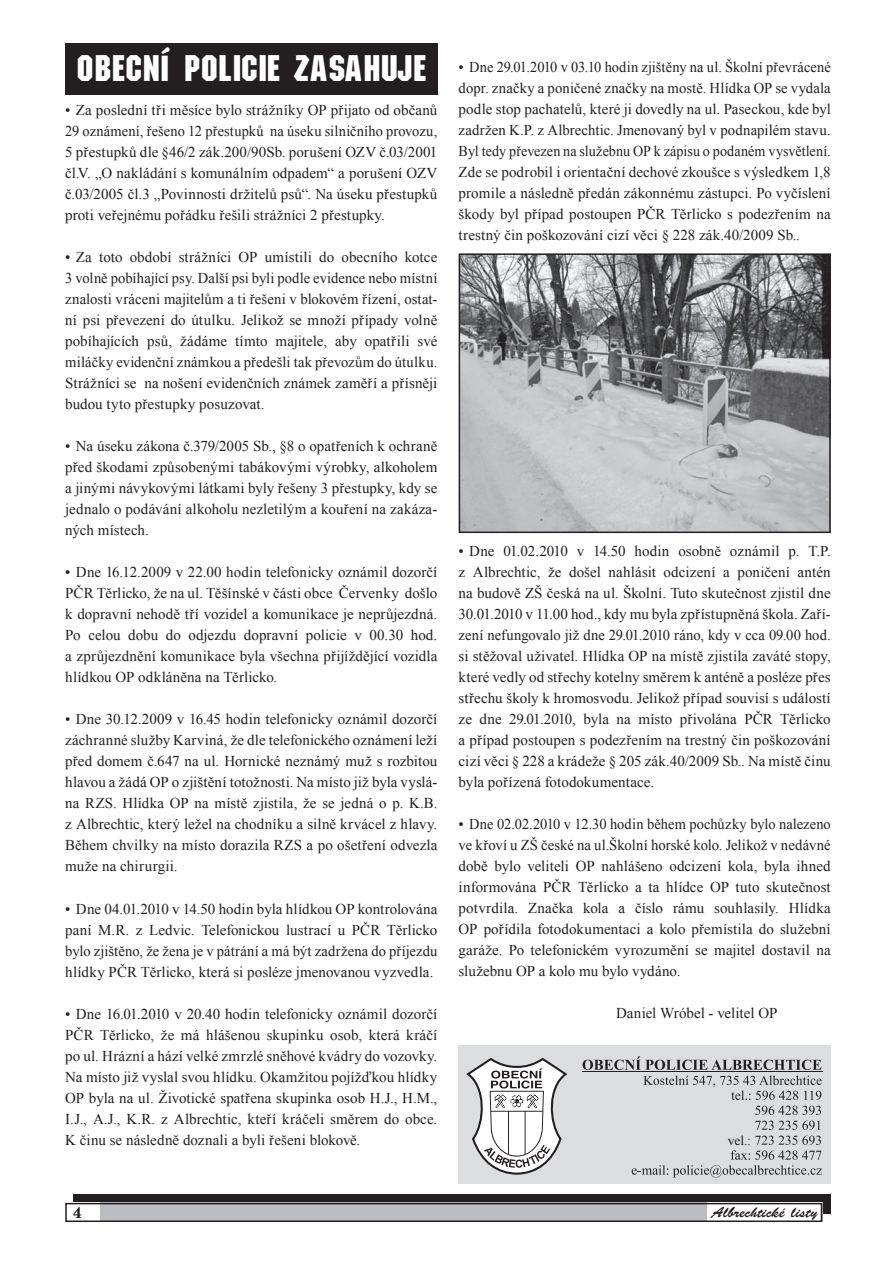
<style>
.page{position:relative;width:896px;height:1266px;background:#fff}
.page>*{position:absolute;margin:0;border:0;box-sizing:border-box;transform-origin:0 0}
.t1{font:36px "Motor";letter-spacing:.02em;color:#fff}
.t2{font:15px/21px "Times New Roman";letter-spacing:.005em;color:#231f20;text-align:justify}
.t3{font:15px "Banff";letter-spacing:.005em;color:#231f20}
.t4{font:700 15px "New Brunswick";color:#231f20}
.t5{font:13.5px "Times New Roman";color:#231f20}
</style>
<div class="page">
<div style="left:74px;top:1194px;width:757px;height:19px;background:#231f20"></div>
<div style="left:65px;top:1203px;width:757px;height:19px;background:#bcbdc0"></div>
<div style="left:65px;top:1203px;width:34px;height:19px;background:#fff"></div>
<div style="left:707px;top:1203px;width:115px;height:19px;background:#fff"></div>
<div style="left:65px;top:1203px;width:757px;height:19px;border:2px solid #231f20"></div>
<div style="left:65px;top:44px;width:372px;height:51px;background:#231f20"></div>
<div style="left:459px;top:1045px;width:372px;height:139px;background:#dcdddf"></div>
<svg style="left:466px;top:1057px;width:102px;height:118px"></svg>
<svg style="left:582px;top:1056px;width:240px;height:121px"></svg>
<img style="left:462px;top:256px;width:366px;height:274px">
<div style="left:459px;top:253px;width:372px;height:280px;border:2px solid #231f20"></div>
<h1 class="t1" style="left:77px;top:47px;width:351px">OBECNÍ POLICIE ZASAHUJE</h1>
<p class="t2" style="left:65px;top:100px;width:374px">• Za poslední tři měsíce bylo strážníky OP přijato od občanů 29 oznámení, řešeno 12 přestupků na úseku silničního provozu, 5 přestupků dle §46/2 zák.200/90Sb. porušení OZV č.03/2001 čl.V. „O nakládání s komunálním odpadem“ a porušení OZV č.03/2005 čl.3 „Povinnosti držitelů psů“. Na úseku přestupků proti veřejnému pořádku řešili strážníci 2 přestupky.</p>
<p class="t2" style="left:65px;top:247px;width:374px">• Za toto období strážníci OP umístili do obecního kotce 3 volně pobíhající psy. Další psi byli podle evidence nebo místní znalosti vráceni majitelům a ti řešeni v blokovém řízení, ostat&shy;ní psi převezení do útulku. Jelikož se množí případy volně pobíhajících psů, žádáme tímto majitele, aby opatřili své miláčky evidenční známkou a předešli tak převozům do útulku.<br>Strážníci se na nošení evidenčních známek zaměří a přísněji budou tyto přestupky posuzovat.</p>
<p class="t2" style="left:65px;top:436px;width:374px">• Na úseku zákona č.379/2005 Sb., §8 o opatřeních k ochraně před škodami způsobenými tabákovými výrobky, alkoholem a jinými návykovými látkami byly řešeny 3 přestupky, kdy se jednalo o podávání alkoholu nezletilým a kouření na zakáza&shy;ných místech.</p>
<p class="t2" style="left:65px;top:562px;width:374px">• Dne 16.12.2009 v 22.00 hodin telefonicky oznámil dozorčí PČR Těrlicko, že na ul. Těšínské v části obce Červenky došlo k dopravní nehodě tří vozidel a komunikace je neprůjezdná.<br>Po celou dobu do odjezdu dopravní policie v 00.30 hod. a zprůjezdnění komunikace byla všechna přijíždějící vozidla hlídkou OP odkláněna na Těrlicko.</p>
<p class="t2" style="left:65px;top:709px;width:374px">• Dne 30.12.2009 v 16.45 hodin telefonicky oznámil dozorčí záchranné služby Karviná, že dle telefonického oznámení leží před domem č.647 na ul. Hornické neznámý muž s rozbitou hlavou a žádá OP o zjištění totožnosti. Na místo již byla vyslá&shy;na RZS. Hlídka OP na místě zjistila, že se jedná o p. K.B. z Albrechtic, který ležel na chodníku a silně krvácel z hlavy.<br>Během chvilky na místo dorazila RZS a po ošetření odvezla muže na chirurgii.</p>
<p class="t2" style="left:65px;top:898px;width:374px">• Dne 04.01.2010 v 14.50 hodin byla hlídkou OP kontrolována paní M.R. z Ledvic. Telefonickou lustrací u PČR Těrlicko bylo zjištěno, že žena je v pátrání a má být zadržena do příjezdu hlídky PČR Těrlicko, která si posléze jmenovanou vyzvedla.</p>
<p class="t2" style="left:65px;top:1003px;width:374px">• Dne 16.01.2010 v 20.40 hodin telefonicky oznámil dozorčí PČR Těrlicko, že má hlášenou skupinku osob, která kráčí po ul. Hrázní a hází velké zmrzlé sněhové kvádry do vozovky.<br>Na místo již vyslal svou hlídku. Okamžitou pojížďkou hlídky OP byla na ul. Životické spatřena skupinka osob H.J., H.M., I.J., A.J., K.R. z Albrechtic, kteří kráčeli směrem do obce.<br>K činu se následně doznali a byli řešeni blokově.</p>
<p class="t2" style="left:459px;top:57px;width:374px">• Dne 29.01.2010 v 03.10 hodin zjištěny na ul. Školní převrácené dopr. značky a poničené značky na mostě. Hlídka OP se vydala podle stop pachatelů, které ji dovedly na ul. Paseckou, kde byl zadržen K.P. z Albrechtic. Jmenovaný byl v podnapilém stavu.<br>Byl tedy převezen na služebnu OP k zápisu o podaném vysvětlení.<br>Zde se podrobil i orientační dechové zkoušce s výsledkem 1,8 promile a následně předán zákonnému zástupci. Po vyčíslení škody byl případ postoupen PČR Těrlicko s podezřením na trestný čin poškozování cizí věci § 228 zák.40/2009 Sb..</p>
<p class="t2" style="left:459px;top:540px;width:374px">• Dne 01.02.2010 v 14.50 hodin osobně oznámil p. T.P. z Albrechtic, že došel nahlásit odcizení a poničení antén na budově ZŠ česká na ul. Školní. Tuto skutečnost zjistil dne 30.01.2010 v 11.00 hod., kdy mu byla zpřístupněná škola. Zaří&shy;zení nefungovalo již dne 29.01.2010 ráno, kdy v cca 09.00 hod. si stěžoval uživatel. Hlídka OP na místě zjistila zaváté stopy, které vedly od střechy kotelny směrem k anténě a posléze přes střechu školy k hromosvodu. Jelikož případ souvisí s událostí ze dne 29.01.2010, byla na místo přivolána PČR Těrlicko a případ postoupen s podezřením na trestný čin poškozování cizí věci § 228 a krádeže § 205 zák.40/2009 Sb.. Na místě činu byla pořízená fotodokumentace.</p>
<p class="t2" style="left:459px;top:813px;width:374px">• Dne 02.02.2010 v 12.30 hodin během pochůzky bylo nalezeno ve křoví u ZŠ české na ul.Školní horské kolo. Jelikož v nedávné době bylo veliteli OP nahlášeno odcizení kola, byla ihned informována PČR Těrlicko a ta hlídce OP tuto skutečnost potvrdila. Značka kola a číslo rámu souhlasily. Hlídka OP pořídila fotodokumentaci a kolo přemístila do služební garáže. Po telefonickém vyrozumění se majitel dostavil na služebnu OP a kolo mu bylo vydáno.</p>
<p class="t2" style="left:616px;top:1002px;width:163px">Daniel Wróbel - velitel OP</p>
<p class="t5" style="left:728px;top:1132px;width:25px">vel.:</p>
<p class="t4" style="left:73px;top:1203px;width:10px">4</p>
<p class="t3" style="left:712px;top:1204px;width:107px">Albrechtické listy</p>
</div>
